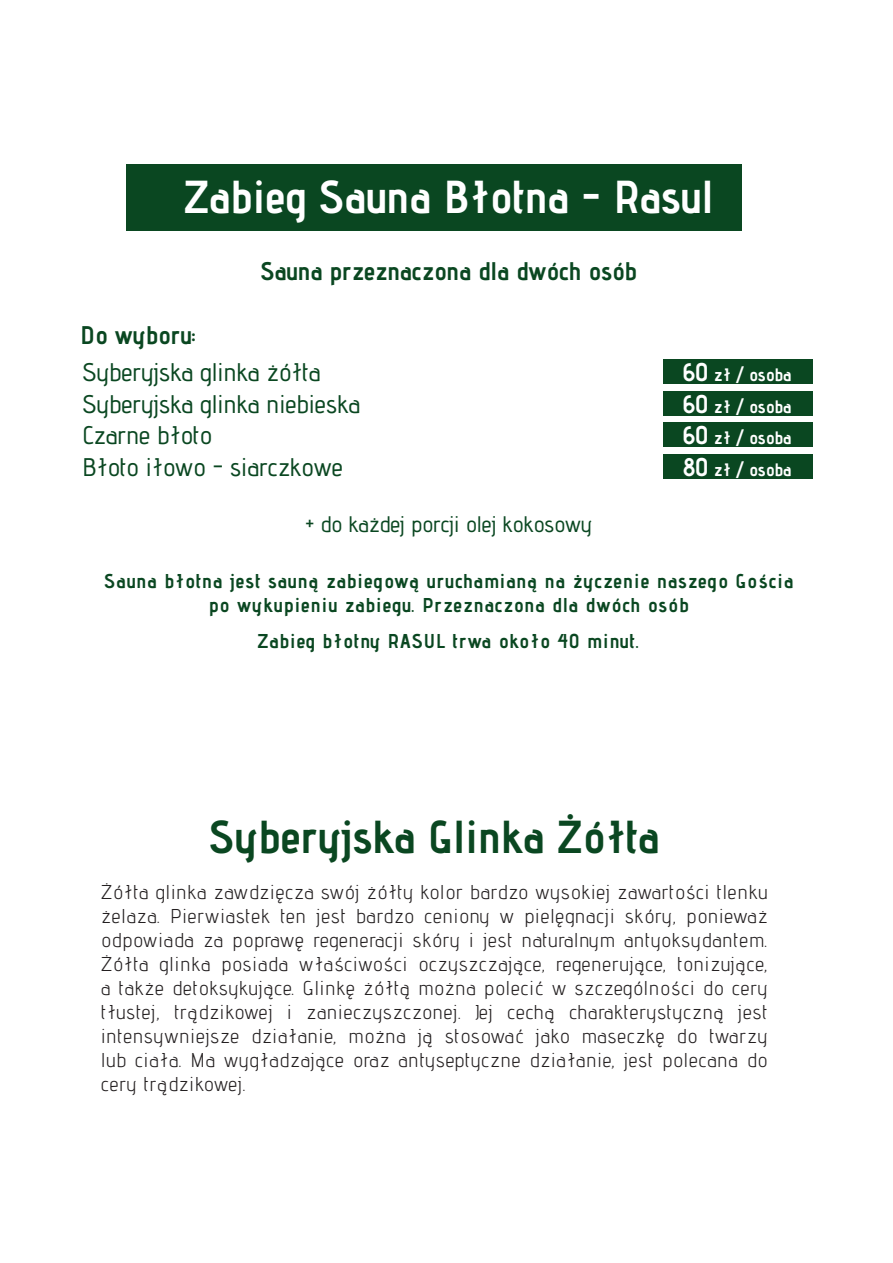
<style>
.page{position:relative;width:893px;height:1263px;background:#fff}
.page>*{position:absolute;margin:0;border:0;box-sizing:border-box;transform-origin:0 0}
.t1{font:700 46.2px "Advent Pro";color:#fff}
.t2{font:700 46.2px "Advent Pro";color:#0a4721}
.t3{font:500 25.5px/31.5px "Advent Pro";color:#0a4721}
.t4{font:700 25.5px "Advent Pro";color:#0a4721}
.t5{font:500 22.5px "Advent Pro";color:#0a4721}
.t6{font:19.95px/24px "Advent Pro";letter-spacing:.05em;color:#231f20;text-align:justify}
.t7{font:700 19.95px/24px "Advent Pro";letter-spacing:.05em;color:#0a4721;text-align:center}
.t8{font:700 18px/31.5px "Advent Pro";color:#fff;text-align:justify}
.s1{font-size:25.5px}
</style>
<div class="page">
<div style="left:126px;top:164px;width:616px;height:67px;background:#0a4721"></div>
<div style="left:663px;top:360px;width:149px;height:24px;background:#0a4721"></div>
<div style="left:663px;top:391px;width:149px;height:24px;background:#0a4721"></div>
<div style="left:663px;top:423px;width:149px;height:24px;background:#0a4721"></div>
<div style="left:663px;top:454px;width:149px;height:24px;background:#0a4721"></div>
<h1 class="t1" style="left:184px;top:168px;width:531px">Zabieg Sauna Błotna - Rasul</h1>
<p class="t4" style="left:261px;top:256px;width:378px">Sauna przeznaczona dla dwóch osób</p>
<p class="t4" style="left:81px;top:319px;width:116px">Do wyboru:</p>
<p class="t3" style="left:83px;top:356px;width:279px">Syberyjska glinka żółta<br>Syberyjska glinka niebieska<br>Czarne błoto<br>Błoto iłowo - siarczkowe</p>
<p class="t5" style="left:305px;top:510px;width:288px">+ do każdej porcji olej kokosowy</p>
<p class="t8" style="left:683px;top:359px;width:110px"><span class="s1">60</span> zł / osoba <span class="s1">60</span> zł / osoba <span class="s1">60</span> zł / osoba <span class="s1">80</span> zł / osoba</p>
<p class="t7" style="left:104px;top:569px;width:690px">Sauna błotna jest sauną zabiegową uruchamianą na życzenie naszego Gościa po wykupieniu zabiegu. Przeznaczona dla dwóch osób</p>
<p class="t7" style="left:258px;top:629px;width:383px">Zabieg błotny RASUL trwa około 40 minut.</p>
<h1 class="t2" style="left:209px;top:809px;width:452px">Syberyjska Glinka Żółta</h1>
<p class="t6" style="left:101px;top:880px;width:668px">Żółta glinka zawdzięcza swój żółty kolor bardzo wysokiej zawartości tlenku żelaza. Pierwiastek ten jest bardzo ceniony w pielęgnacji skóry, ponieważ odpowiada za poprawę regeneracji skóry i jest naturalnym antyoksydantem.<br>Żółta glinka posiada właściwości oczyszczające, regenerujące, tonizujące, a także detoksykujące. Glinkę żółtą można polecić w szczególności do cery tłustej, trądzikowej i zanieczyszczonej. Jej cechą charakterystyczną jest intensywniejsze działanie, można ją stosować jako maseczkę do twarzy lub ciała. Ma wygładzające oraz antyseptyczne działanie, jest polecana do cery trądzikowej.</p>
</div>
